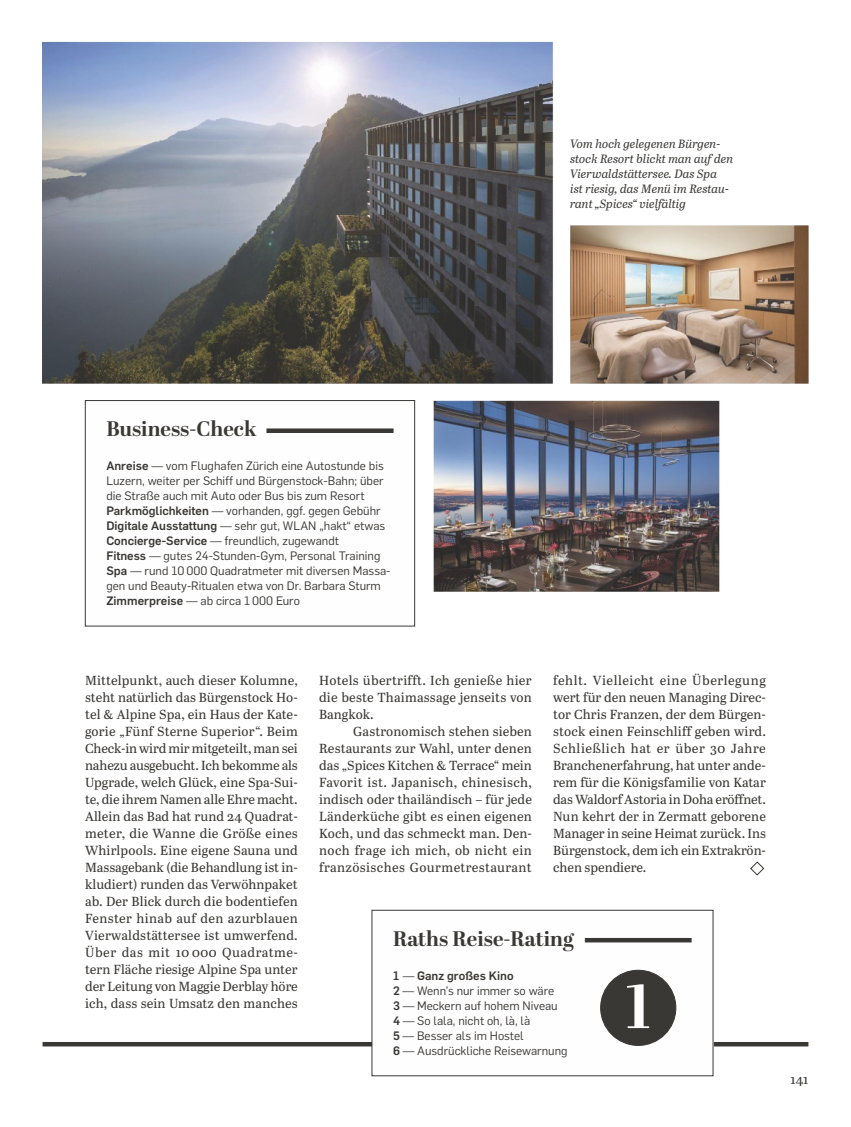
<style>
.page{position:relative;width:851px;height:1127px;background:#fff}
.page>*{position:absolute;margin:0;border:0;box-sizing:border-box;transform-origin:0 0}
.t1{font:700 61.5px "Abril Display";color:#fefefe}
.t2{font:700 21px "Abril Display";color:#3a3835}
.t3{font:13.2px/17px "Abril Text";letter-spacing:.01em;color:#3a3835;text-align:justify}
.t4{font:12px/15px "Flama";color:#3a3835}
.t5{font:italic 12px/15px "Abril Text";letter-spacing:-.005em;color:#3a3835}
.s1{font-weight:500}
.s2{font-family:"Abril Text";font-style:italic}
</style>
<div class="page">
<img style="left:43px;top:42px;width:765px;height:549px">
<hr style="left:43px;top:1042px;width:765px;height:4px;background:#3a3835">
<div style="left:85px;top:400px;width:329px;height:226px;background:#fefefe"></div>
<div style="left:85px;top:400px;width:330px;height:226px;border:1px solid #3a3835"></div>
<div style="left:372px;top:910px;width:341px;height:166px;background:#fefefe"></div>
<div style="left:372px;top:910px;width:341px;height:166px;border:1px solid #3a3835"></div>
<svg style="left:750px;top:861px;width:14px;height:14px"></svg>
<div style="left:266px;top:428px;width:127px;height:5px;background:#3a3835"></div>
<hr style="left:584px;top:938px;width:107px;height:4px;background:#3a3835">
<div style="left:600px;top:970px;width:75px;height:75px;background:#3a3835;border-radius:50%"></div>
<div style="left:600px;top:970px;width:76px;height:76px;border:1px solid #3a3835;border-radius:50%"></div>
<p class="t5" style="left:570px;top:136px;width:165px">Vom hoch gelegenen Bürgen&shy;stock Resort blickt man auf den<br>Vierwaldstättersee. Das Spa<br>ist riesig, das Menü im Restau&shy;rant „Spices“ vielfältig</p>
<h2 class="t2" style="left:106px;top:414px;width:151px">Business-Check</h2>
<p class="t4" style="left:106px;top:457px;width:286px"><span class="s1">Anreise</span> <span class="s2">—</span> vom Flughafen Zürich eine Autostunde bis Luzern, weiter per Schiff und Bürgenstock-Bahn; über die Straße auch mit Auto oder Bus bis zum Resort <span class="s1">Parkmöglichkeiten</span> <span class="s2">—</span> vorhanden, ggf. gegen Gebühr <span class="s1">Digitale Ausstattung</span> <span class="s2">—</span> sehr gut, WLAN „hakt“ etwas <span class="s1">Concierge-Service</span> <span class="s2">—</span> freundlich, zugewandt<br><span class="s1">Fitness</span> <span class="s2">—</span> gutes 24-Stunden-Gym, Personal Training <span class="s1">Spa</span> <span class="s2">—</span> rund 10 000 Quadratmeter mit diversen Massa&shy;gen und Beauty-Ritualen etwa von Dr. Barbara Sturm <span class="s1">Zimmerpreise</span> <span class="s2">—</span> ab circa 1 000 Euro</p>
<p class="t3" style="left:553px;top:671px;width:214px">fehlt. Vielleicht eine Überlegung wert für den neuen Managing Direc&shy;tor Chris Franzen, der dem Bürgen&shy;stock einen Feinschliff geben wird.<br>Schließlich hat er über 30 Jahre Branchenerfahrung, hat unter ande&shy;rem für die Königsfamilie von Katar das Waldorf Astoria in Doha eröffnet.<br>Nun kehrt der in Zermatt geborene Manager in seine Heimat zurück. Ins Bürgenstock, dem ich ein Extrakrön&shy;chen spendiere.</p>
<p class="t3" style="left:85px;top:671px;width:214px">Mittelpunkt, auch dieser Kolumne, steht natürlich das Bürgenstock Ho&shy;tel &amp; Alpine Spa, ein Haus der Kate&shy;gorie „Fünf Sterne Superior“. Beim Check-in wird mir mitgeteilt, man sei nahezu ausgebucht. Ich bekomme als Upgrade, welch Glück, eine Spa-Sui&shy;te, die ihrem Namen alle Ehre macht.<br>Allein das Bad hat rund 24 Quadrat&shy;meter, die Wanne die Größe eines Whirlpools. Eine eigene Sauna und Massagebank (die Behandlung ist in&shy;kludiert) runden das Verwöhnpaket ab. Der Blick durch die bodentiefen Fenster hinab auf den azurblauen Vierwaldstättersee ist umwerfend.<br>Über das mit 10 000 Quadratme&shy;tern Fläche riesige Alpine Spa unter der Leitung von Maggie Derblay höre ich, dass sein Umsatz den manches</p>
<p class="t3" style="left:319px;top:671px;width:214px">Hotels übertrifft. Ich genieße hier die beste Thaimassage jenseits von Bangkok.</p>
<p class="t3" style="left:319px;top:722px;width:214px;text-indent:34px">Gastronomisch stehen sieben Restaurants zur Wahl, unter denen das „Spices Kitchen &amp; Terrace“ mein Favorit ist. Japanisch, chinesisch, indisch oder thailändisch – für jede Länderküche gibt es einen eigenen Koch, und das schmeckt man. Den&shy;noch frage ich mich, ob nicht ein französisches Gourmetrestaurant</p>
<h2 class="t2" style="left:393px;top:924px;width:182px">Raths Reise-Rating</h2>
<p class="t4" style="left:393px;top:967px;width:176px"><span class="s1">1</span> <span class="s2">—</span> <span class="s1">Ganz großes Kino<br>2</span> <span class="s2">—</span> Wenn’s nur immer so wäre<br><span class="s1">3</span> <span class="s2">—</span> Meckern auf hohem Niveau<br><span class="s1">4</span> <span class="s2">—</span> So lala, nicht oh, là, là<br><span class="s1">5</span> <span class="s2">—</span> Besser als im Hostel<br><span class="s1">6</span> <span class="s2">—</span> Ausdrückliche Reisewarnung</p>
<h1 class="t1" style="left:625px;top:964px;width:27px">1</h1>
<p class="t3" style="left:790px;top:1071px;width:19px">141</p>
</div>
